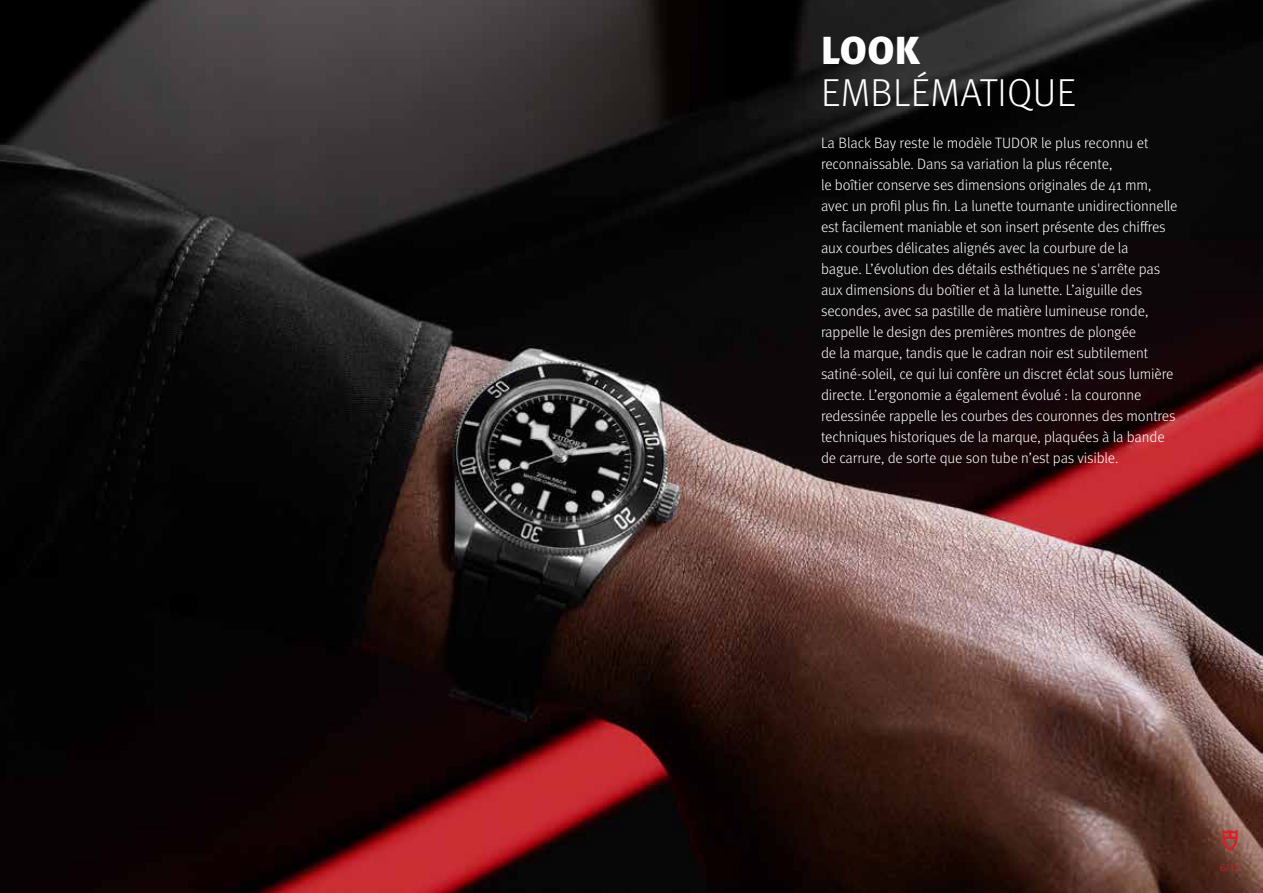
<style>
.page{position:relative;width:1263px;height:893px;background:#fff}
.page>*{position:absolute;margin:0;border:0;box-sizing:border-box;transform-origin:0 0}
.t1{font:300 39px "Meta Pro";letter-spacing:.01em;color:#fff}
.t2{font:900 39px "Meta Pro";color:#fff}
.t3{font:300 15px/21px "Meta Pro";letter-spacing:-.005em;color:#fff}
.t4{font:300 10.5px "Meta Pro";color:#e11b22}
</style>
<div class="page">
<img style="left:0;top:0;width:1263px;height:893px">
<svg style="left:1222px;top:829px;width:15px;height:21px"></svg>
<h1 class="t2" style="left:821px;top:19px;width:100px">LOOK</h1>
<h1 class="t1" style="left:821px;top:64px;width:256px">EMBLÉMATIQUE</h1>
<p class="t3" style="left:821px;top:131px;width:358px">La Black Bay reste le modèle TUDOR le plus reconnu et reconnaissable. Dans sa variation la plus récente,<br>le boîtier conserve ses dimensions originales de 41 mm, avec un profil plus fin. La lunette tournante unidirectionnelle est facilement maniable et son insert présente des chiffres aux courbes délicates alignés avec la courbure de la<br>bague. L’évolution des détails esthétiques ne s'arrête pas aux dimensions du boîtier et à la lunette. L’aiguille des secondes, avec sa pastille de matière lumineuse ronde, rappelle le design des premières montres de plongée<br>de la marque, tandis que le cadran noir est subtilement satiné-soleil, ce qui lui confère un discret éclat sous lumière directe. L’ergonomie a également évolué : la couronne redessinée rappelle les courbes des couronnes des montres techniques historiques de la marque, plaquées à la bande de carrure, de sorte que son tube n’est pas visible.</p>
<p class="t4" style="left:1220px;top:860px;width:22px">6/12</p>
</div>
